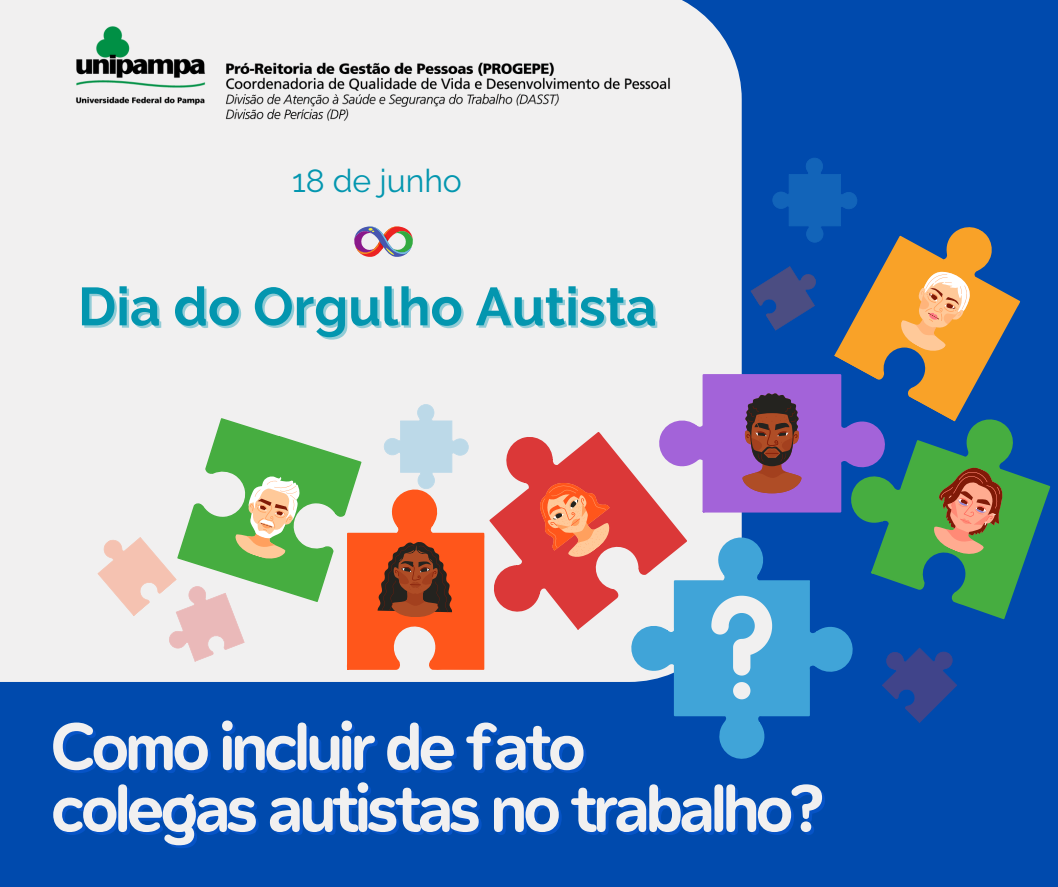
<style>
.page{position:relative;width:1058px;height:887px;background:#fff}
.page>*{position:absolute;margin:0;border:0;box-sizing:border-box;transform-origin:0 0}
.t1{font:66.15px "Opun Mai 600";letter-spacing:-.07em;color:#f1f0f0}
.t2{font:700 53.4px "Raleway";color:#0396af}
.t3{font:31.95px "Raleway";color:#0396af}
</style>
<div class="page">
<div style="left:0;top:0;width:1058px;height:886px;background:#004aad"></div>
<div style="left:0;top:0;width:741px;height:682px;background:#f1f0f0"></div>
<svg style="left:354px;top:226px;width:59px;height:31px;background:#b89fa8"></svg>
<svg style="left:834px;top:227px;width:187px;height:153px"></svg>
<svg style="left:423px;top:394px;width:264px;height:266px;background:#eab9b9"></svg>
<svg style="left:519px;top:462px;width:105px;height:108px;background:#e65d4d"></svg>
<svg style="left:630px;top:536px;width:223px;height:223px;fill:#40a4d8"></svg>
<img style="left:62px;top:12px;width:621px;height:123px">
<svg style="left:733px;top:682px;width:17px;height:17px"></svg>
<svg style="left:711px;top:596px;width:61px;height:79px;background:#95c8e3"></svg>
<svg style="left:658px;top:374px;width:227px;height:139px;background:#a876bb"></svg>
<svg style="left:826px;top:380px;width:225px;height:239px"></svg>
<svg style="left:921px;top:457px;width:95px;height:105px;background:#76914e"></svg>
<svg style="left:894px;top:261px;width:85px;height:97px;background:#f1ad58"></svg>
<svg style="left:86px;top:404px;width:398px;height:266px;background:#d3c4ab"></svg>
<svg style="left:772px;top:158px;width:85px;height:85px"></svg>
<svg style="left:750px;top:266px;width:66px;height:65px"></svg>
<svg style="left:882px;top:648px;width:75px;height:75px"></svg>
<p class="t3" style="left:292px;top:162px;width:171px">18 de junho</p>
<p class="t2" style="left:78px;top:275px;width:580px">Dia do Orgulho Autista</p>
<p class="t1" style="left:51px;top:708px;width:537px">Como incluir de fato</p>
<p class="t1" style="left:51px;top:769px;width:775px">colegas autistas no trabalho?</p>
</div>
